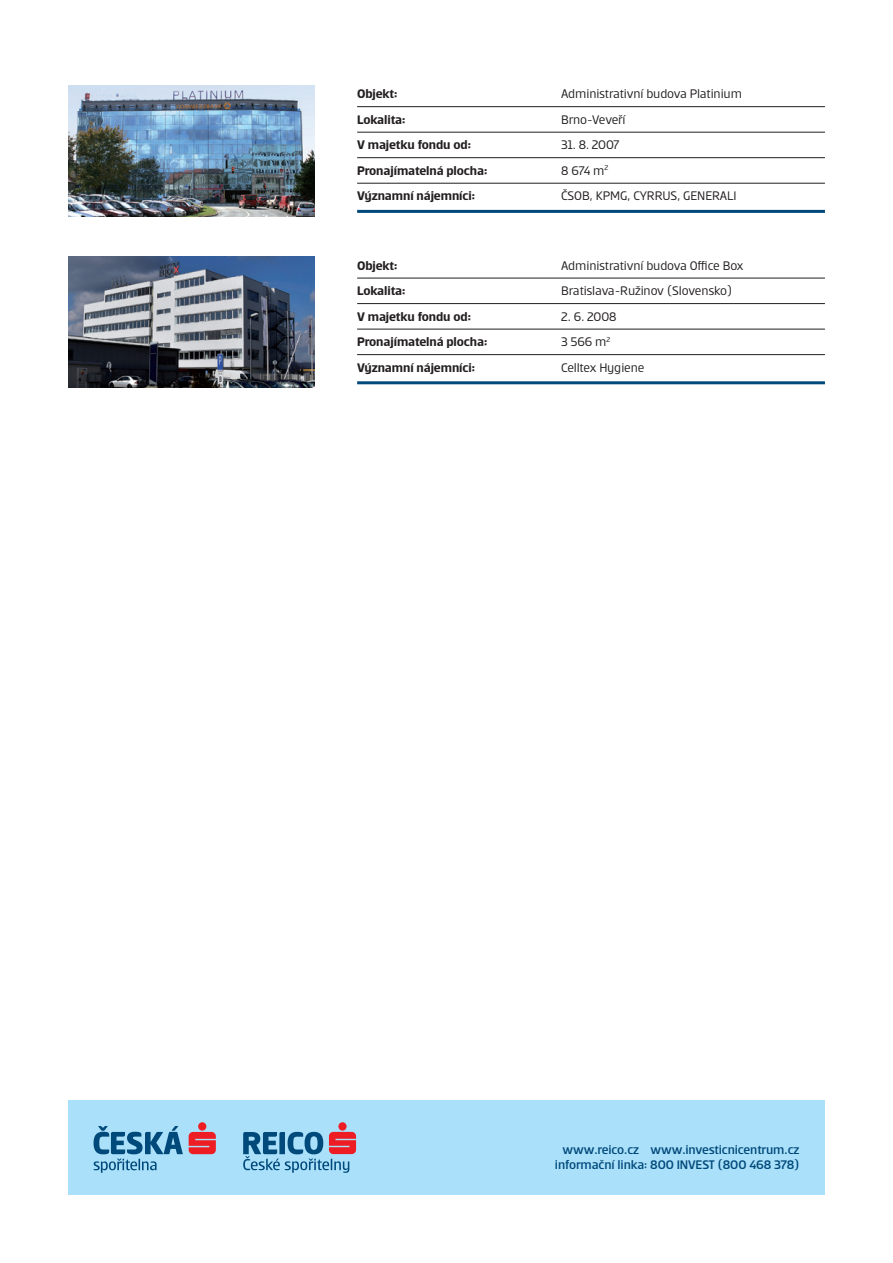
<style>
.page{position:relative;width:893px;height:1263px;background:#fff}
.page>*{position:absolute;margin:0;border:0;box-sizing:border-box;transform-origin:0 0}
.t1{font:13.5px "Erste";letter-spacing:-.01em;color:#231f20}
.t2{font:700 13.5px "Erste";letter-spacing:-.01em;color:#231f20}
.t3{font:500 13.5px/15px "Erste";letter-spacing:-.01em;color:#00497b;text-align:center}
</style>
<div class="page">
<div style="left:68px;top:1100px;width:757px;height:95px;background:#aae0f9"></div>
<svg style="left:189px;top:1122px;width:27px;height:32px"></svg>
<svg style="left:94px;top:1126px;width:89px;height:47px"></svg>
<svg style="left:243px;top:1122px;width:113px;height:51px"></svg>
<img style="left:68px;top:256px;width:247px;height:131px">
<hr style="left:357px;top:278px;width:468px;height:1px;background:#231f20">
<hr style="left:357px;top:303px;width:468px;height:1px;background:#231f20">
<hr style="left:357px;top:329px;width:468px;height:1px;background:#231f20">
<hr style="left:357px;top:354px;width:468px;height:1px;background:#231f20">
<hr style="left:357px;top:381px;width:468px;height:3px;background:#00497b">
<img style="left:68px;top:85px;width:247px;height:131px">
<hr style="left:357px;top:106px;width:468px;height:1px;background:#231f20">
<hr style="left:357px;top:132px;width:468px;height:1px;background:#231f20">
<hr style="left:357px;top:157px;width:468px;height:1px;background:#231f20">
<hr style="left:357px;top:183px;width:468px;height:1px;background:#231f20">
<hr style="left:357px;top:210px;width:468px;height:3px;background:#00497b">
<p class="t2" style="left:357px;top:87px;width:42px">Objekt:</p>
<p class="t1" style="left:561px;top:87px;width:182px">Administrativní budova Platinium</p>
<p class="t2" style="left:357px;top:113px;width:50px">Lokalita:</p>
<p class="t1" style="left:561px;top:113px;width:66px">Brno-Veveří</p>
<p class="t2" style="left:357px;top:138px;width:115px">V majetku fondu od:</p>
<p class="t1" style="left:561px;top:138px;width:60px">31. 8. 2007</p>
<p class="t2" style="left:357px;top:164px;width:132px">Pronajímatelná plocha:</p>
<p class="t1" style="left:561px;top:164px;width:49px">8 674 m<sup>2</sup></p>
<p class="t2" style="left:357px;top:189px;width:119px">Významní nájemníci:</p>
<p class="t1" style="left:561px;top:189px;width:177px">ČSOB, KPMG, CYRRUS, GENERALI</p>
<p class="t2" style="left:357px;top:259px;width:42px">Objekt:</p>
<p class="t1" style="left:561px;top:259px;width:184px">Administrativní budova Office Box</p>
<p class="t2" style="left:357px;top:284px;width:50px">Lokalita:</p>
<p class="t1" style="left:561px;top:284px;width:172px">Bratislava-Ružinov (Slovensko)</p>
<p class="t2" style="left:357px;top:310px;width:115px">V majetku fondu od:</p>
<p class="t1" style="left:561px;top:310px;width:57px">2. 6. 2008</p>
<p class="t2" style="left:357px;top:335px;width:132px">Pronajímatelná plocha:</p>
<p class="t1" style="left:561px;top:335px;width:51px">3 566 m<sup>2</sup></p>
<p class="t2" style="left:357px;top:361px;width:119px">Významní nájemníci:</p>
<p class="t1" style="left:561px;top:361px;width:85px">Celltex Hygiene</p>
<p class="t3" style="left:555px;top:1142px;width:246px">www.reico.cz www.investicnicentrum.cz informační linka: 800 INVEST (800 468 378)</p>
</div>
